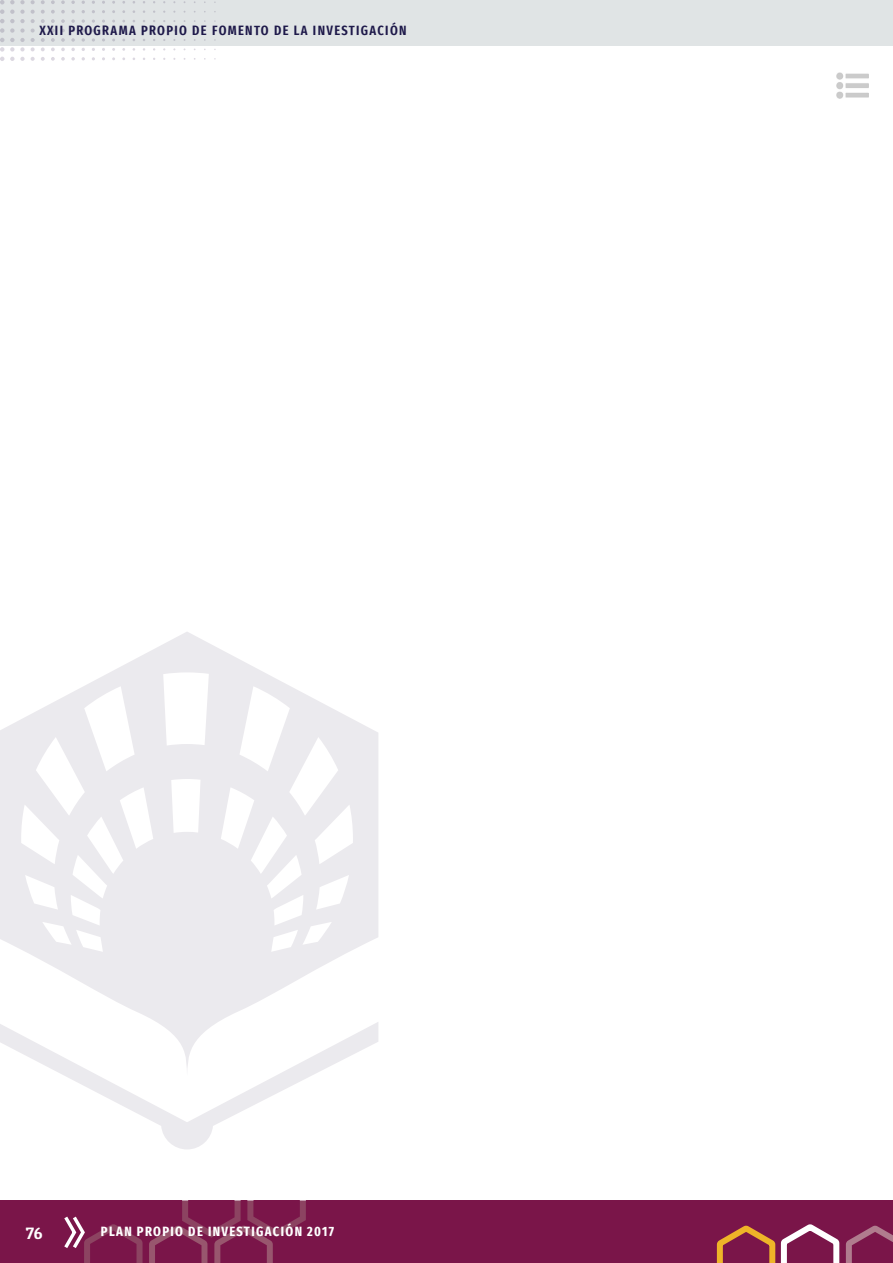
<style>
.page{position:relative;width:893px;height:1263px;background:#fff}
.page>*{position:absolute;margin:0;border:0;box-sizing:border-box;transform-origin:0 0}
.t1{font:16.5px "Patua One";color:#fff}
.t2{font:600 extra-condensed 13.5px "Fira Sans";letter-spacing:.1em;color:#1e194a}
.t3{font:700 extra-condensed 13.5px "Fira Sans";letter-spacing:.1em;color:#fff}
</style>
<div class="page">
<div style="left:0;top:0;width:893px;height:46px;background:#e0e4e5"></div>
<svg style="left:10px;top:0;width:15px;height:4px"></svg>
<svg style="left:31px;top:0;width:4px;height:4px"></svg>
<svg style="left:41px;top:0;width:4px;height:4px"></svg>
<svg style="left:51px;top:0;width:4px;height:4px"></svg>
<svg style="left:61px;top:0;width:4px;height:4px"></svg>
<svg style="left:31px;top:10px;width:4px;height:13px"></svg>
<svg style="left:41px;top:10px;width:4px;height:13px"></svg>
<svg style="left:51px;top:10px;width:4px;height:13px"></svg>
<svg style="left:61px;top:19px;width:4px;height:4px"></svg>
<svg style="left:71px;top:19px;width:4px;height:4px"></svg>
<svg style="left:41px;top:29px;width:4px;height:3px"></svg>
<svg style="left:51px;top:29px;width:4px;height:3px"></svg>
<svg style="left:61px;top:29px;width:4px;height:3px"></svg>
<svg style="left:51px;top:38px;width:4px;height:4px"></svg>
<svg style="left:61px;top:38px;width:4px;height:4px"></svg>
<svg style="left:71px;top:38px;width:4px;height:4px"></svg>
<svg style="left:31px;top:29px;width:4px;height:22px"></svg>
<svg style="left:41px;top:38px;width:4px;height:13px"></svg>
<svg style="left:51px;top:48px;width:4px;height:3px"></svg>
<svg style="left:61px;top:48px;width:4px;height:3px"></svg>
<svg style="left:0;top:0;width:4px;height:61px"></svg>
<svg style="left:10px;top:10px;width:15px;height:51px"></svg>
<svg style="left:31px;top:57px;width:4px;height:4px"></svg>
<svg style="left:41px;top:57px;width:4px;height:4px"></svg>
<svg style="left:51px;top:57px;width:4px;height:4px"></svg>
<svg style="left:61px;top:57px;width:4px;height:4px"></svg>
<svg style="left:71px;top:57px;width:4px;height:4px"></svg>
<div style="left:0;top:1201px;width:893px;height:62px;background:#7a1549"></div>
<svg style="left:149px;top:1200px;width:157px;height:63px"></svg>
<svg style="left:846px;top:1226px;width:47px;height:37px"></svg>
<svg style="left:717px;top:1226px;width:58px;height:37px"></svg>
<svg style="left:781px;top:1224px;width:58px;height:39px"></svg>
<svg style="left:0;top:632px;width:378px;height:389px;fill:#ebeaee"></svg>
<svg style="left:0;top:1021px;width:378px;height:128px"></svg>
<svg style="left:64px;top:1216px;width:79px;height:47px"></svg>
<img style="left:836px;top:73px;width:33px;height:25px">
<p class="t2" style="left:39px;top:20px;width:369px">XXII PROGRAMA PROPIO DE FOMENTO DE LA INVESTIGACIÓN</p>
<p class="t1" style="left:26px;top:1222px;width:18px">76</p>
<p class="t3" style="left:101px;top:1220px;width:235px">PLAN PROPIO DE INVESTIGACIÓN 2017</p>
</div>
